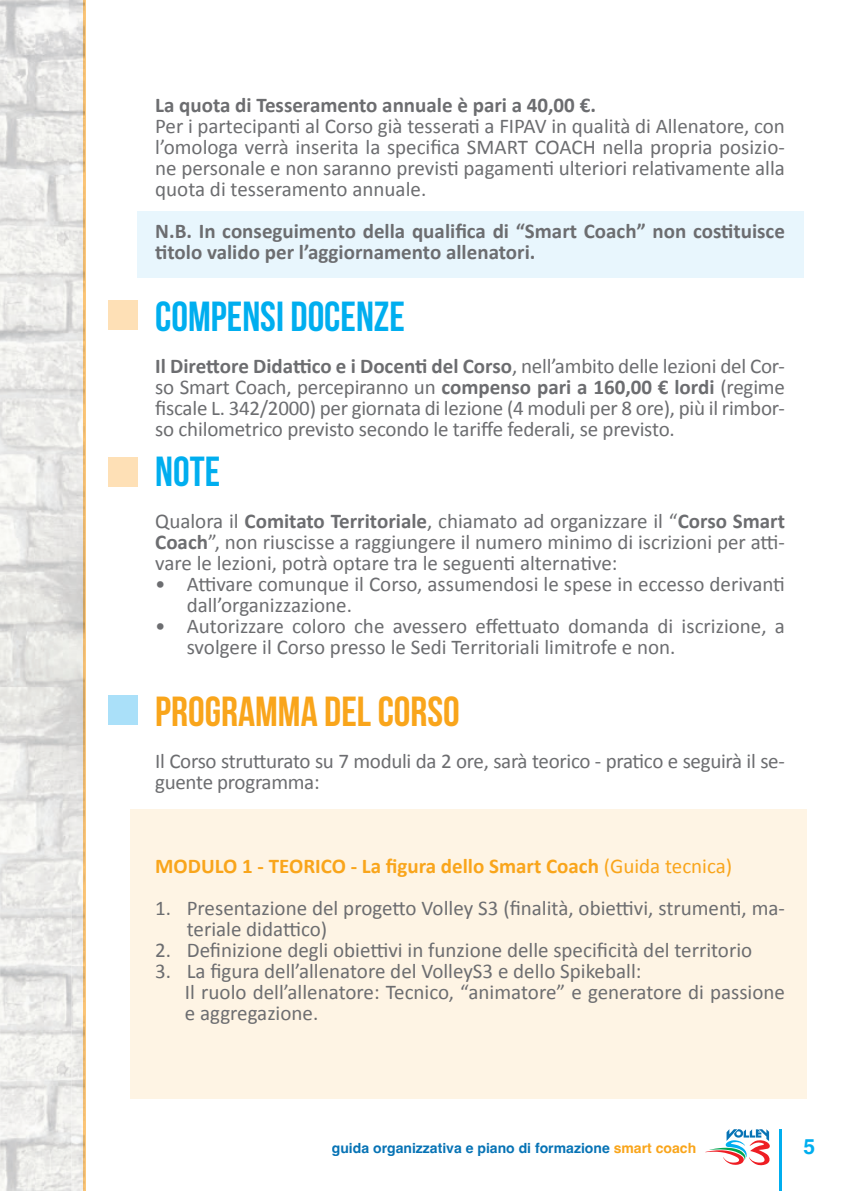
<style>
.page{position:relative;width:844px;height:1191px;background:#fff}
.page>*{position:absolute;margin:0;border:0;box-sizing:border-box;transform-origin:0 0}
.t1{font:700 42px "Bebas Neue";color:#00aeef}
.t2{font:700 42px "Bebas Neue";color:#f9a51b}
.t3{font:21px/21px "Calibri";color:#6c6d70}
.t4{font:700 21px/21px "Calibri";color:#6c6d70}
.t5{font:700 21px "Calibri";color:#f9a51b}
.t6{font:700 21px "Helvetica";color:#00aeef}
.t7{font:700 14px "Helvetica";color:#0773b5}
.s1{font-weight:700}
.s2{font-weight:400}
.s3{color:#f9a51b}
</style>
<div class="page">
<img style="left:0;top:0;width:69px;height:891px">
<img style="left:69px;top:0;width:15px;height:1191px">
<img style="left:0;top:891px;width:71px;height:300px">
<hr style="left:84px;top:0;width:2px;height:1191px;background:#fdc778">
<hr style="left:778px;top:1129px;width:3px;height:62px;background:#00aeef">
<svg style="left:705px;top:1129px;width:65px;height:36px"></svg>
<div style="left:130px;top:809px;width:676px;height:289px;background:#fef4e4"></div>
<div style="left:137px;top:211px;width:666px;height:67px;background:#e8f6fd"></div>
<div style="left:108px;top:457px;width:29px;height:29px;background:#fee0b6"></div>
<div style="left:108px;top:300px;width:29px;height:30px;background:#fee0b6"></div>
<div style="left:108px;top:695px;width:29px;height:29px;background:#aae0f9"></div>
<p class="t4" style="left:155px;top:95px;width:442px">La quota di Tesseramento annuale è pari a 40,00 €.</p>
<p class="t3" style="left:155px;top:116px;width:631px;text-align:justify">Per i partecipanti al Corso già tesserati a FIPAV in qualità di Allenatore, con l’omologa verrà inserita la specifica SMART COACH nella propria posizio&shy;ne personale e non saranno previsti pagamenti ulteriori relativamente alla quota di tesseramento annuale.</p>
<p class="t4" style="left:155px;top:221px;width:631px">N.B. In conseguimento della qualifica di “Smart Coach” non costituisce titolo valido per l’aggiornamento allenatori.</p>
<h1 class="t1" style="left:155px;top:293px;width:251px">COMPENSI DOCENZE</h1>
<p class="t3" style="left:155px;top:355px;width:631px;text-align:justify"><span class="s1">Il Direttore Didattico e i Docenti del Corso</span>, nell’ambito delle lezioni del Cor&shy;so Smart Coach, percepiranno un <span class="s1">compenso pari a 160,00 € lordi</span> (regime fiscale L. 342/2000) per giornata di lezione (4 moduli per 8 ore), più il rimbor&shy;so chilometrico previsto secondo le tariffe federali, se previsto.</p>
<h1 class="t1" style="left:155px;top:449px;width:66px">NOTE</h1>
<p class="t3" style="left:155px;top:511px;width:631px;text-align:justify">Qualora il <span class="s1">Comitato Territoriale</span>, chiamato ad organizzare il “<span class="s1">Corso Smart Coach</span>”, non riuscisse a raggiungere il numero minimo di iscrizioni per atti&shy;vare le lezioni, potrà optare tra le seguenti alternative:</p>
<p class="t3" style="left:187px;top:574px;width:599px;text-indent:-32px">• Attivare comunque il Corso, assumendosi le spese in eccesso derivanti dall’organizzazione.</p>
<p class="t3" style="left:187px;top:616px;width:599px;text-indent:-32px">• Autorizzare coloro che avessero effettuato domanda di iscrizione, a svolgere il Corso presso le Sedi Territoriali limitrofe e non.</p>
<h1 class="t2" style="left:155px;top:688px;width:306px">PROGRAMMA DEL CORSO</h1>
<p class="t3" style="left:155px;top:750px;width:631px">Il Corso strutturato su 7 moduli da 2 ore, sarà teorico - pratico e seguirà il se&shy;guente programma:</p>
<p class="t5" style="left:155px;top:852px;width:578px">MODULO 1 - TEORICO - La figura dello Smart Coach <span class="s2">(Guida tecnica)</span></p>
<p class="t3" style="left:187px;top:897px;width:599px;text-indent:-32px">1. Presentazione del progetto Volley S3 (finalità, obiettivi, strumenti, ma&shy;teriale didattico)</p>
<p class="t3" style="left:155px;top:939px;width:598px">2. Definizione degli obiettivi in funzione delle specificità del territorio</p>
<p class="t3" style="left:185px;top:960px;width:601px;text-indent:-30px">3. La figura dell’allenatore del VolleyS3 e dello Spikeball:<br>Il ruolo dell’allenatore: Tecnico, “animatore” e generatore di passione e aggregazione.</p>
<p class="t7" style="left:332px;top:1139px;width:366px">guida organizzativa e piano di formazione <span class="s3">smart coach</span></p>
<p class="t6" style="left:803px;top:1133px;width:13px">5</p>
</div>
